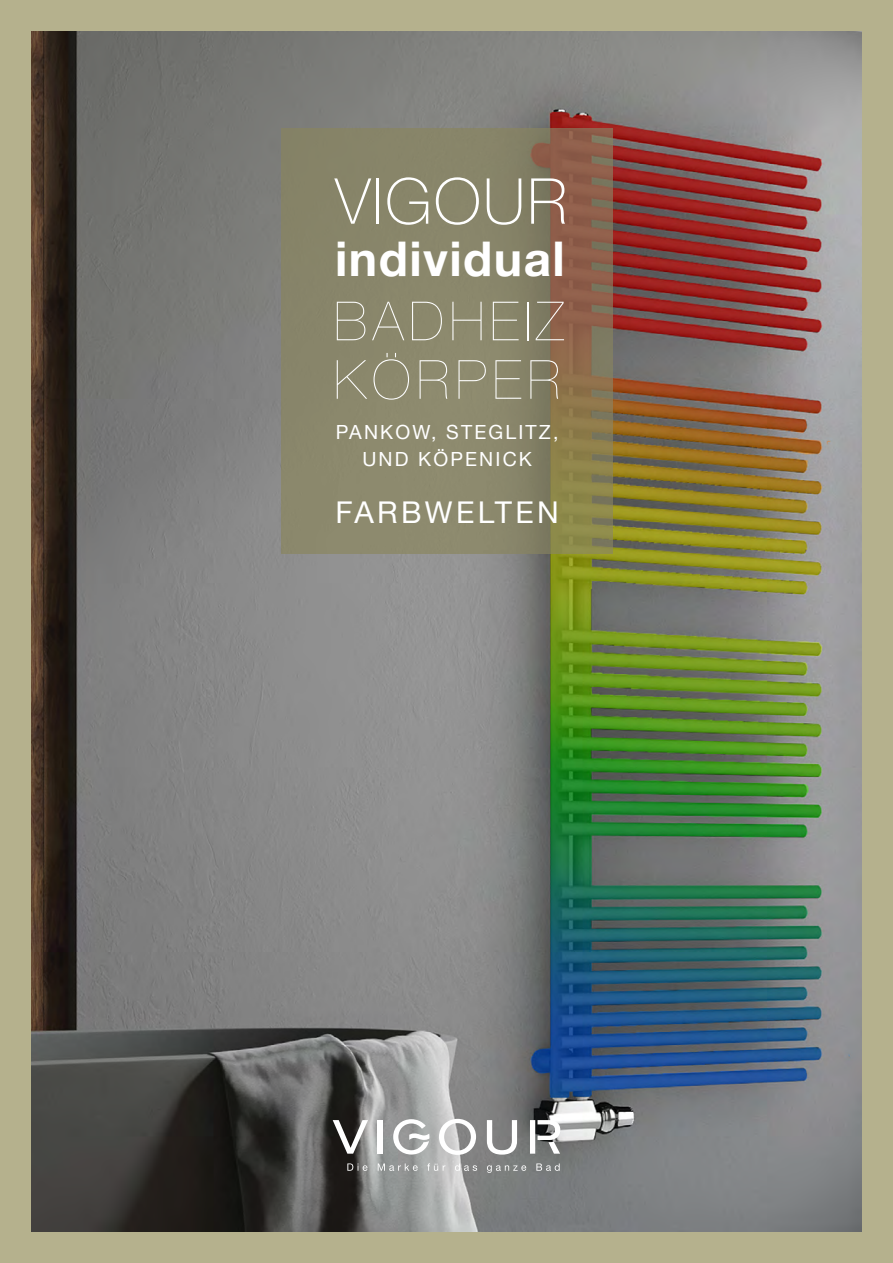
<style>
.page{position:relative;width:893px;height:1263px;background:#b5b18d}
.page>*{position:absolute;margin:0;border:0;box-sizing:border-box;transform-origin:0 0}
.t1{font:100 63.45px "Helvetica Neue";letter-spacing:.03em;color:#fff}
.t2{font:200 54px/58.5px "Helvetica Neue";letter-spacing:.1em;color:#fff}
.t3{font:700 47.85px "Helvetica Neue";letter-spacing:.03em;color:#fff}
.t4{font:30px "Helvetica Neue";letter-spacing:.11em;color:#fff}
.t5{font:19.5px/27px "Helvetica Neue";letter-spacing:.11em;color:#fff;text-align:center}
</style>
<div class="page">
<img style="left:32px;top:32px;width:829px;height:1199px">
<svg style="left:393px;top:1119px;width:36px;height:35px"></svg>
<svg style="left:333px;top:1120px;width:35px;height:34px"></svg>
<div style="left:377px;top:1120px;width:5px;height:34px;background:#fff"></div>
<svg style="left:487px;top:1120px;width:30px;height:34px"></svg>
<svg style="left:439px;top:1119px;width:37px;height:36px"></svg>
<svg style="left:530px;top:1120px;width:30px;height:34px"></svg>
<svg style="left:347px;top:1163px;width:213px;height:10px;background:#9b9c9c"></svg>
<svg style="left:281px;top:128px;width:331px;height:425px;background:#898164"></svg>
<h1 class="t1" style="left:335px;top:153px;width:233px">VIGOUR</h1>
<h3 class="t3" style="left:335px;top:221px;width:231px">individual</h3>
<h2 class="t2" style="left:334px;top:290px;width:231px">BADHEIZ<br>KÖRPER</h2>
<p class="t5" style="left:336px;top:420px;width:224px">PANKOW, STEGLITZ,<br>UND KÖPENICK</p>
<h3 class="t4" style="left:336px;top:491px;width:225px">FARBWELTEN</h3>
</div>
